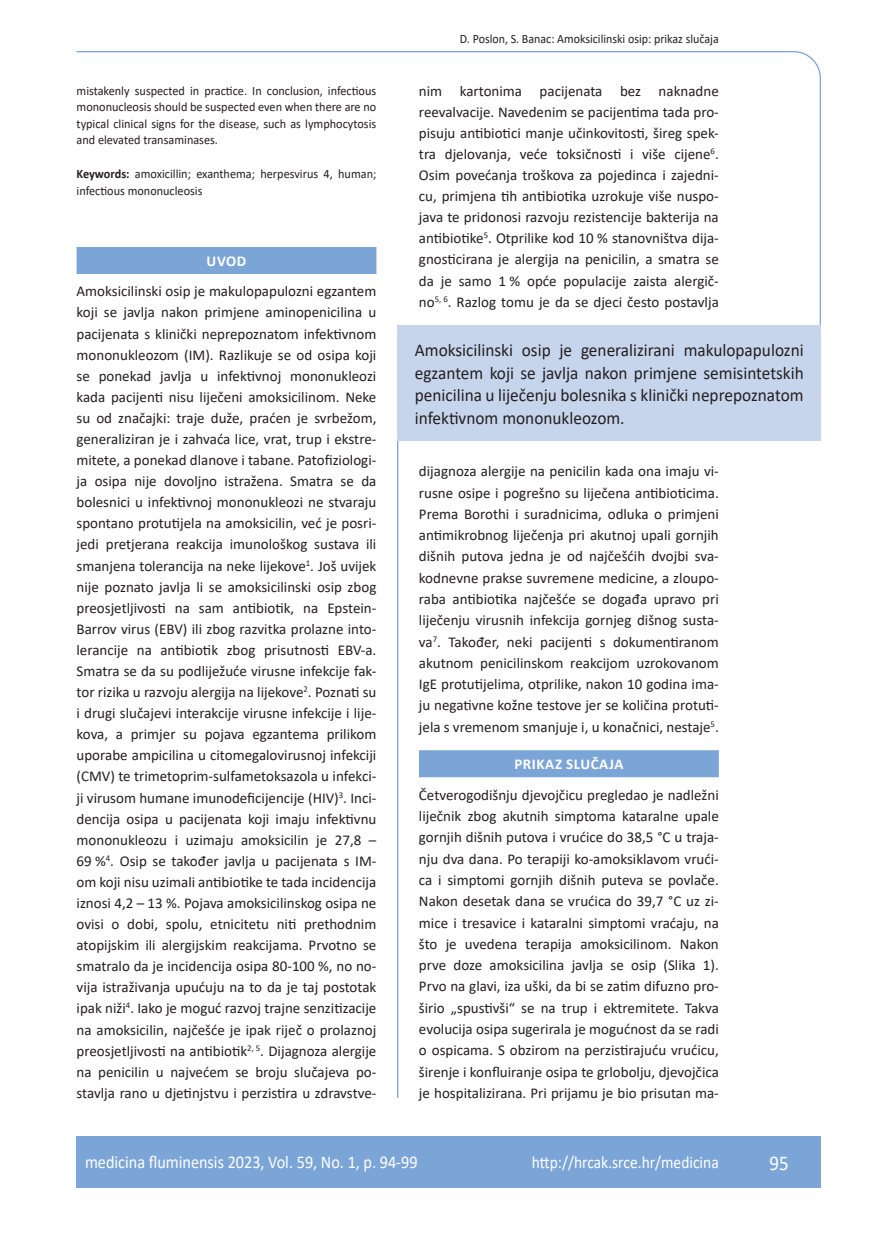
<style>
.page{position:relative;width:872px;height:1234px;background:#fff}
.page>*{position:absolute;margin:0;border:0;box-sizing:border-box;transform-origin:0 0}
.t1{font:21px "Calibri";color:#fff;scale:.9 1}
.t2{font:18px/22.5px "Calibri";color:#231f20;text-align:justify;scale:.96 1}
.t3{font:18px "Calibri";color:#fff;scale:.9 1}
.t4{font:17.25px "Calibri";color:#fff;scale:.9 1}
.t5{font:15px/21px "Calibri";color:#231f20;text-align:justify}
.t6{font:700 15px "Calibri";letter-spacing:.04em;color:#fff}
.t7{font:12.75px/16.6px "Calibri";color:#231f20;text-align:justify;scale:.96 1}
.t8{font:12.75px "Calibri";color:#231f20;scale:.94 1}
.s1{font-weight:700}
</style>
<div class="page">
<svg style="left:76px;top:51px;width:745px;height:275px"></svg>
<hr style="left:397px;top:441px;width:1px;height:656px;background:#7ca5d7">
<div style="left:77px;top:1135px;width:744px;height:51px;background:#7ca5d7"></div>
<div style="left:77px;top:247px;width:299px;height:27px;background:#7ca5d7"></div>
<div style="left:398px;top:325px;width:423px;height:116px;background:#c6d5ec"></div>
<div style="left:419px;top:750px;width:300px;height:27px;background:#7ca5d7"></div>
<p class="t7" style="left:77px;top:82px;width:314px">mistakenly suspected in practice. In conclusion, infectious mononucleosis should be suspected even when there are no typical clinical signs for the disease, such as lymphocytosis and elevated transaminases.</p>
<p class="t7" style="left:77px;top:165px;width:314px"><span class="s1">Keywords:</span> amoxicillin; exanthema; herpesvirus 4, human; infectious mononucleosis</p>
<p class="t6" style="left:207px;top:250px;width:41px">UVOD</p>
<p class="t5" style="left:77px;top:280px;width:301px">Amoksicilinski osip je makulopapulozni egzantem koji se javlja nakon primjene aminopenicilina u pacijenata s klinički neprepoznatom infektivnom mononukleozom (IM). Razlikuje se od osipa koji se ponekad javlja u infektivnoj mononukleozi kada pacijenti nisu liječeni amoksicilinom. Neke su od značajki: traje duže, praćen je svrbežom, generaliziran je i zahvaća lice, vrat, trup i ekstre&shy;mitete, a ponekad dlanove i tabane. Patofiziologi&shy;ja osipa nije dovoljno istražena. Smatra se da bolesnici u infektivnoj mononukleozi ne stvaraju spontano protutijela na amoksicilin, već je posri&shy;jedi pretjerana reakcija imunološkog sustava ili smanjena tolerancija na neke lijekove<sup>1</sup>. Još uvijek nije poznato javlja li se amoksicilinski osip zbog preosjetljivosti na sam antibiotik, na Epstein-Barrov virus (EBV) ili zbog razvitka prolazne into&shy;lerancije na antibiotik zbog prisutnosti EBV-a.<br>Smatra se da su podliježuće virusne infekcije fak&shy;tor rizika u razvoju alergija na lijekove<sup>2</sup>. Poznati su i drugi slučajevi interakcije virusne infekcije i lije&shy;kova, a primjer su pojava egzantema prilikom uporabe ampicilina u citomegalovirusnoj infekciji (CMV) te trimetoprim-sulfametoksazola u infekci&shy;ji virusom humane imunodeficijencije (HIV)<sup>3</sup>. Inci&shy;dencija osipa u pacijenata koji imaju infektivnu mononukleozu i uzimaju amoksicilin je 27,8 – 69 %<sup>4</sup>. Osip se također javlja u pacijenata s IM&shy;om koji nisu uzimali antibiotike te tada incidencija iznosi 4,2 – 13 %. Pojava amoksicilinskog osipa ne ovisi o dobi, spolu, etnicitetu niti prethodnim atopijskim ili alergijskim reakcijama. Prvotno se smatralo da je incidencija osipa 80-100 %, no no&shy;vija istraživanja upućuju na to da je taj postotak ipak niži<sup>4</sup>. Iako je moguć razvoj trajne senzitizacije na amoksicilin, najčešće je ipak riječ o prolaznoj preosjetljivosti na antibiotik<sup>2,</sup> <sup>5</sup>. Dijagnoza alergije na penicilin u najvećem se broju slučajeva po&shy;stavlja rano u djetinjstvu i perzistira u zdravstve-</p>
<p class="t8" style="left:460px;top:29px;width:277px">D. Poslon, S. Banac: Amoksicilinski osip: prikaz slučaja</p>
<p class="t5" style="left:419px;top:80px;width:301px">nim kartonima pacijenata bez naknadne reevalvacije. Navedenim se pacijentima tada pro&shy;pisuju antibiotici manje učinkovitosti, šireg spek&shy;tra djelovanja, veće toksičnosti i više cijene<sup>6</sup>.<br>Osim povećanja troškova za pojedinca i zajedni&shy;cu, primjena tih antibiotika uzrokuje više nuspo&shy;java te pridonosi razvoju rezistencije bakterija na antibiotike<sup>5</sup>. Otprilike kod 10 % stanovništva dija&shy;gnosticirana je alergija na penicilin, a smatra se da je samo 1 % opće populacije zaista alergič&shy;no<sup>5,</sup> <sup>6</sup>. Razlog tomu je da se djeci često postavlja</p>
<p class="t2" style="left:415px;top:338px;width:406px">Amoksicilinski osip je generalizirani makulopapulozni egzantem koji se javlja nakon primjene semisintetskih penicilina u liječenju bolesnika s klinički neprepoznatom infektivnom mononukleozom.</p>
<p class="t5" style="left:419px;top:460px;width:301px">dijagnoza alergije na penicilin kada ona imaju vi&shy;rusne osipe i pogrešno su liječena antibioticima.<br>Prema Borothi i suradnicima, odluka o primjeni antimikrobnog liječenja pri akutnoj upali gornjih dišnih putova jedna je od najčešćih dvojbi sva&shy;kodnevne prakse suvremene medicine, a zloupo&shy;raba antibiotika najčešće se događa upravo pri liječenju virusnih infekcija gornjeg dišnog susta&shy;va<sup>7</sup>. Također, neki pacijenti s dokumentiranom akutnom penicilinskom reakcijom uzrokovanom IgE protutijelima, otprilike, nakon 10 godina ima&shy;ju negativne kožne testove jer se količina protuti&shy;jela s vremenom smanjuje i, u konačnici, nestaje<sup>5</sup>.</p>
<p class="t6" style="left:514px;top:753px;width:111px">PRIKAZ SLUČAJA</p>
<p class="t5" style="left:419px;top:783px;width:301px">Četverogodišnju djevojčicu pregledao je nadležni liječnik zbog akutnih simptoma kataralne upale gornjih dišnih putova i vrućice do 38,5 °C u traja&shy;nju dva dana. Po terapiji ko-amoksiklavom vrući&shy;ca i simptomi gornjih dišnih puteva se povlače.<br>Nakon desetak dana se vrućica do 39,7 °C uz zi&shy;mice i tresavice i kataralni simptomi vraćaju, na što je uvedena terapija amoksicilinom. Nakon prve doze amoksicilina javlja se osip (Slika 1).<br>Prvo na glavi, iza uški, da bi se zatim difuzno pro&shy;širio „spustivši“ se na trup i ektremitete. Takva evolucija osipa sugerirala je mogućnost da se radi o ospicama. S obzirom na perzistirajuću vrućicu, širenje i konfluiranje osipa te grlobolju, djevojčica je hospitalizirana. Pri prijamu je bio prisutan ma-</p>
<p class="t3" style="left:85px;top:1149px;width:371px">medicina fluminensis 2023, Vol. 59, No. 1, p. 94-99</p>
<p class="t4" style="left:532px;top:1150px;width:209px">http://hrcak.srce.hr/medicina</p>
<h1 class="t1" style="left:769px;top:1147px;width:23px">95</h1>
</div>
